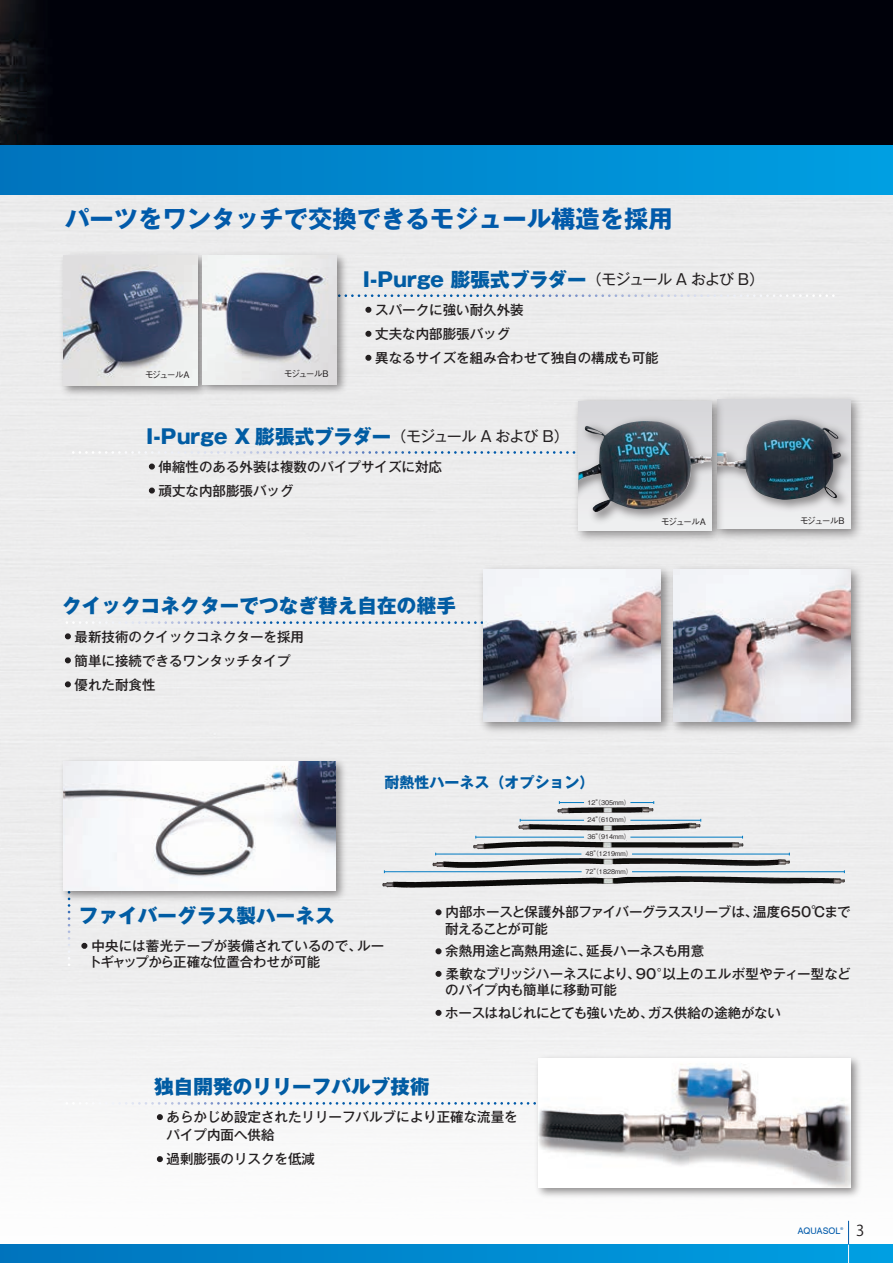
<style>
.page{position:relative;width:893px;height:1263px;background:#fff}
.page>*{position:absolute;margin:0;border:0;box-sizing:border-box;transform-origin:0 0}
.t1{font:700 24.3px "Gothic MB101 Pro";color:#015aaa}
.t2{font:800 19.5px "Gothic MB101 Pro";letter-spacing:.01em;color:#015ca3}
.t3{font:700 15px "Gothic MB101 Pro";color:#015ca3}
.t4{font:500 13.5px/16.5px "Gothic MB101 Pro";color:#231f20}
.t5{font:500 13.5px/16.5px "Gothic MB101 Pro";letter-spacing:-.04em;color:#231f20}
.t6{font:500 13.5px "Gothic MB101 Pro";letter-spacing:-.025em;color:#231f20}
.t7{font:500 9px "Gothic BBB Pro";letter-spacing:-.155em;color:#231f20}
.t8{font:9px "Swiss 721 BT";color:#015aaa}
.t9{font:500 6.45px "Gothic BBB Pro";color:#231f20}
.s1{font-weight:400;font-size:15px;color:#231f20}
.s2{font-family:"Koz Go Pro";font-weight:300;font-size:7.5px}
.s3{font-family:"Koz Go Pro";font-size:15px;color:#231f20}
</style>
<div class="page">
<img style="left:0;top:194px;width:893px;height:1050px">
<div style="left:0;top:1244px;width:893px;height:19px;background:linear-gradient(to right,#0074bd,#009fe2)"></div>
<div style="left:0;top:145px;width:893px;height:49px;background:linear-gradient(to right,#0074bd,#009fe2)"></div>
<div style="left:0;top:0;width:893px;height:145px;background:#00010a"></div>
<hr style="left:848px;top:1221px;width:1px;height:42px;background:#015aaa">
<svg style="left:848px;top:1244px;width:1px;height:19px"></svg>
<svg style="left:68px;top:905px;width:2px;height:61px"></svg>
<svg style="left:351px;top:294px;width:484px;height:3px"></svg>
<svg style="left:66px;top:1102px;width:465px;height:3px"></svg>
<img style="left:531px;top:1052px;width:334px;height:151px">
<img style="left:538px;top:1059px;width:312px;height:129px">
<img style="left:56px;top:248px;width:156px;height:153px">
<img style="left:64px;top:255px;width:131px;height:131px">
<img style="left:195px;top:248px;width:156px;height:151px">
<img style="left:203px;top:255px;width:133px;height:129px">
<img style="left:56px;top:754px;width:295px;height:151px">
<img style="left:64px;top:761px;width:272px;height:130px">
<svg style="left:365px;top:307px;width:6px;height:6px"></svg>
<svg style="left:365px;top:331px;width:6px;height:6px"></svg>
<svg style="left:365px;top:355px;width:6px;height:6px"></svg>
<svg style="left:72px;top:451px;width:497px;height:3px"></svg>
<svg style="left:149px;top:463px;width:6px;height:6px"></svg>
<svg style="left:149px;top:487px;width:6px;height:6px"></svg>
<svg style="left:157px;top:1114px;width:6px;height:6px"></svg>
<svg style="left:157px;top:1156px;width:6px;height:6px"></svg>
<svg style="left:81px;top:943px;width:6px;height:6px"></svg>
<img style="left:708px;top:390px;width:159px;height:156px">
<div style="left:717px;top:400px;width:133px;height:129px;background:#d7d7da"></div>
<img style="left:729px;top:418px;width:121px;height:111px">
<img style="left:729px;top:420px;width:113px;height:80px">
<img style="left:569px;top:392px;width:160px;height:156px">
<div style="left:579px;top:401px;width:133px;height:129px;background:#d7d7da"></div>
<img style="left:579px;top:419px;width:133px;height:111px">
<img style="left:579px;top:421px;width:133px;height:91px">
<svg style="left:435px;top:909px;width:6px;height:6px"></svg>
<svg style="left:435px;top:948px;width:6px;height:6px"></svg>
<svg style="left:435px;top:971px;width:6px;height:6px"></svg>
<svg style="left:435px;top:1010px;width:6px;height:6px"></svg>
<img style="left:367px;top:786px;width:483px;height:117px">
<svg style="left:559px;top:801px;width:25px;height:3px"></svg>
<svg style="left:630px;top:801px;width:24px;height:3px"></svg>
<hr style="left:520px;top:820px;width:64px;height:1px;background:#007ac2">
<hr style="left:630px;top:820px;width:71px;height:1px;background:#007ac2">
<hr style="left:476px;top:837px;width:108px;height:1px;background:#007ac2">
<hr style="left:630px;top:837px;width:112px;height:1px;background:#007ac2">
<hr style="left:436px;top:854px;width:145px;height:1px;background:#007ac2">
<hr style="left:632px;top:854px;width:157px;height:1px;background:#007ac2">
<hr style="left:384px;top:871px;width:198px;height:1px;background:#007ac2">
<hr style="left:632px;top:871px;width:212px;height:1px;background:#007ac2">
<svg style="left:66px;top:621px;width:409px;height:3px"></svg>
<img style="left:475px;top:561px;width:189px;height:177px">
<img style="left:483px;top:569px;width:178px;height:152px">
<img style="left:664px;top:560px;width:204px;height:178px">
<img style="left:673px;top:569px;width:177px;height:152px">
<svg style="left:65px;top:633px;width:6px;height:6px"></svg>
<svg style="left:65px;top:657px;width:6px;height:6px"></svg>
<svg style="left:65px;top:681px;width:6px;height:6px"></svg>
<h1 class="t1" style="left:65px;top:198px;width:609px">パーツをワンタッチで交換できるモジュール構造を採用</h1>
<h2 class="t2" style="left:363px;top:263px;width:403px">I-Purge 膨張式ブラダー<span class="s1">（モジュール A および B）</span></h2>
<p class="t4" style="left:362px;top:300px;width:163px">•スパークに強い耐久外装</p>
<p class="t4" style="left:362px;top:324px;width:150px">•丈夫な内部膨張バッグ</p>
<p class="t4" style="left:362px;top:348px;width:298px">•異なるサイズを組み合わせて独自の構成も可能</p>
<p class="t7" style="left:145px;top:367px;width:46px">モジュールA</p>
<p class="t7" style="left:284px;top:366px;width:46px">モジュールB</p>
<h2 class="t2" style="left:146px;top:420px;width:424px">I-Purge X 膨張式ブラダー<span class="s1">（モジュール A および B）</span></h2>
<p class="t4" style="left:145px;top:457px;width:298px">•伸縮性のある外装は複数のパイプサイズに対応</p>
<p class="t4" style="left:145px;top:481px;width:150px">•頑丈な内部膨張バッグ</p>
<h2 class="t2" style="left:62px;top:590px;width:395px">クイックコネクターでつなぎ替え自在の継手</h2>
<p class="t4" style="left:61px;top:626px;width:244px">•最新技術のクイックコネクターを採用</p>
<p class="t4" style="left:61px;top:650px;width:231px">•簡単に接続できるワンタッチタイプ</p>
<p class="t4" style="left:61px;top:674px;width:96px">•優れた耐食性</p>
<p class="t3" style="left:384px;top:769px;width:211px">耐熱性ハーネス（オプション）</p>
<p class="t9" style="left:587px;top:797px;width:44px">12”（305mm）</p>
<p class="t9" style="left:587px;top:815px;width:44px">24”（610mm）</p>
<p class="t9" style="left:587px;top:831px;width:44px">36”（914mm）</p>
<p class="t9" style="left:585px;top:848px;width:48px">48”（1219mm）</p>
<p class="t9" style="left:585px;top:866px;width:48px">72”（1828mm）</p>
<p class="t7" style="left:661px;top:515px;width:46px">モジュールA</p>
<p class="t7" style="left:800px;top:513px;width:46px">モジュールB</p>
<h2 class="t2" style="left:79px;top:899px;width:257px">ファイバーグラス製ハーネス</h2>
<p class="t4" style="left:88px;top:936px;width:297px;text-indent:-11px">•中央には蓄光テープが装備されているので、ルートギャップから正確な位置合わせが可能</p>
<p class="t5" style="left:445px;top:902px;width:407px;text-indent:-14px">•内部ホースと保護外部ファイバーグラススリーブは、温度650℃まで耐えることが可能</p>
<p class="t4" style="left:432px;top:941px;width:274px">•余熱用途と高熱用途に、延長ハーネスも用意</p>
<p class="t4" style="left:445px;top:964px;width:407px;text-indent:-14px">•柔軟なブリッジハーネスにより、90°以上のエルボ型やティー型などのパイプ内も簡単に移動可能</p>
<p class="t6" style="left:432px;top:1001px;width:351px">•ホースはねじれにとても強いため、ガス供給の途絶がない</p>
<h2 class="t2" style="left:154px;top:1070px;width:277px">独自開発のリリーフバルブ技術</h2>
<p class="t4" style="left:153px;top:1106px;width:366px;line-height:18px">•あらかじめ設定されたリリーフバルブにより正確な流量を　パイプ内面へ供給</p>
<p class="t4" style="left:153px;top:1149px;width:163px">•過剰膨張のリスクを低減</p>
<p class="t8" style="left:798px;top:1225px;width:68px">AQUASOL<span class="s2">®</span> <span class="s3">3</span></p>
</div>
